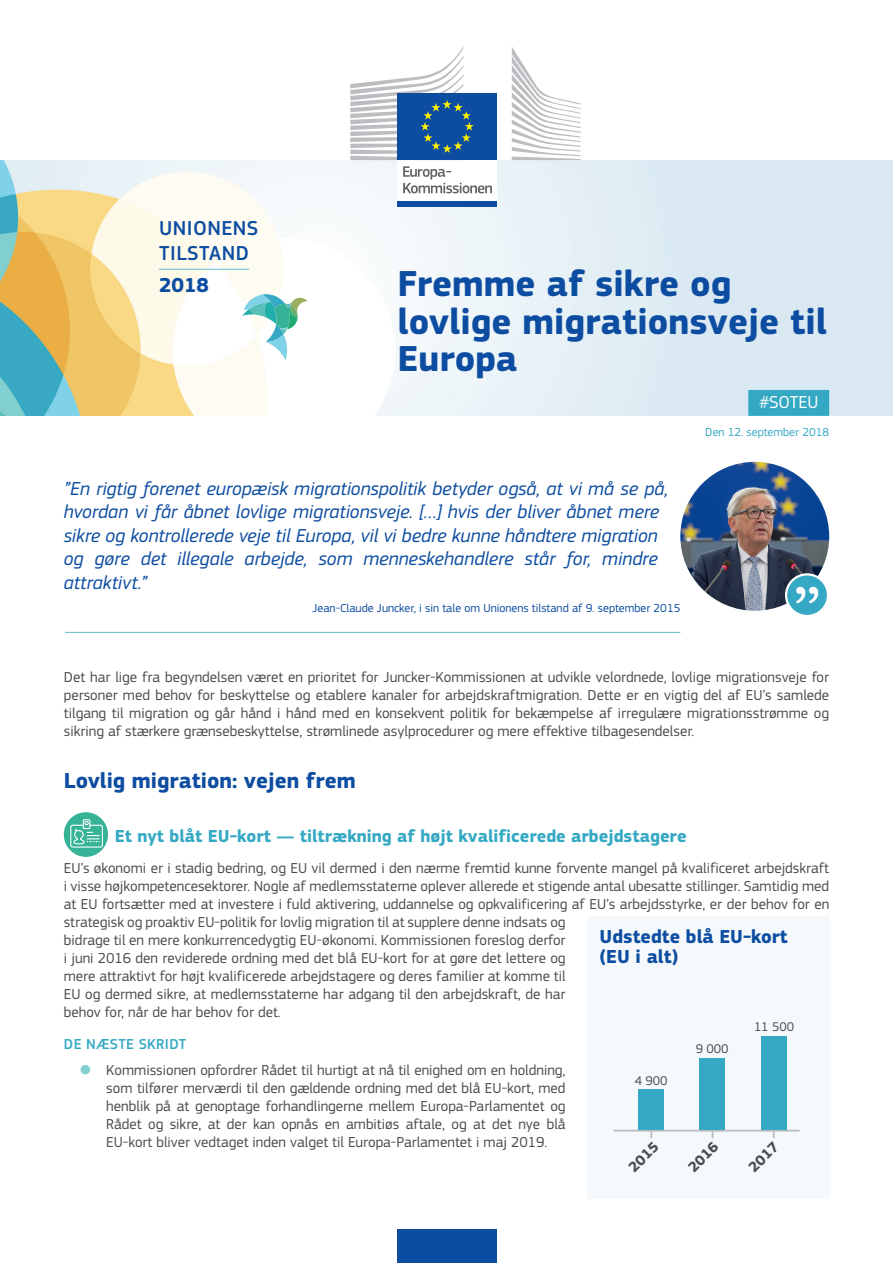
<style>
.page{position:relative;width:893px;height:1263px;background:#fff}
.page>*{position:absolute;margin:0;border:0;box-sizing:border-box;transform-origin:0 0}
.doc_title{font:700 37.5px/37.5px "EC Square Sans Pro";color:#0d4da1}
.title_1{font:700 22.5px "EC Square Sans Pro";color:#0d4da1}
.theme1{font:500 21px/25.2px "EC Square Sans Pro";letter-spacing:.02em;color:#0d4da1}
.theme2{font:700 21px "EC Square Sans Pro";color:#0d4da1}
.quote{font:italic 19.5px/23.4px "EC Square Sans Pro";letter-spacing:-.005em;color:#0d4da1}
.t1{font:700 19.5px/19.5px "EC Square Sans Pro";color:#0d4da1}
.title_2{font:700 18px "EC Square Sans Pro";color:#35a9c4}
.tweet{font:18px "EC Square Sans Pro";color:#fff}
.body{font:15px/18px "EC Square Sans Pro";color:#4b4c4d}
.body_break{font:15px/18px "EC Square Sans Pro";color:#4b4c4d;text-align:justify}
.title_3{font:500 15px "EC Square Sans Pro";letter-spacing:.02em;color:#35a9c4}
.fig_1_2{font:700 15px "EC Square Sans Pro";color:#4b4c4d}
.t2{font:13.2px "EC Square Sans Pro";color:#4b4c4d}
.quote_auth{font:12px "EC Square Sans Pro";color:#0d4da1}
.doc_date{font:12px "EC Square Sans Pro";color:#35a9c4}
.s1{color:#81cfcf}
</style>
<div class="page">
<img style="left:0;top:160px;width:893px;height:256px">
<img style="left:680px;top:462px;width:149px;height:149px;border-radius:74px">
<svg style="left:242px;top:294px;width:66px;height:66px"></svg>
<div style="left:786px;top:574px;width:42px;height:42px;background:#35a9c4;border-radius:50%"></div>
<div style="left:785px;top:573px;width:44px;height:44px;border:2px solid #fff;border-radius:50%"></div>
<svg style="left:796px;top:587px;width:22px;height:17px"></svg>
<div style="left:748px;top:390px;width:81px;height:26px;background:#35a9c4"></div>
<hr style="left:159px;top:269px;width:90px;height:1px;background:#61bbc8">
<hr style="left:65px;top:632px;width:615px;height:1px;background:#61bbc8">
<div style="left:64px;top:812px;width:44px;height:45px;background:#36b396;border-radius:50%"></div>
<svg style="left:70px;top:819px;width:33px;height:28px"></svg>
<div style="left:587px;top:917px;width:242px;height:282px;background:#f5f9fb"></div>
<hr style="left:614px;top:1130px;width:185px;height:1px;background:#bcbdc0">
<svg style="left:650px;top:1131px;width:2px;height:6px"></svg>
<svg style="left:773px;top:1131px;width:2px;height:6px"></svg>
<div style="left:761px;top:1036px;width:26px;height:94px;background:#35a9c4"></div>
<div style="left:699px;top:1058px;width:26px;height:72px;background:#35a9c4"></div>
<div style="left:638px;top:1089px;width:26px;height:41px;background:#35a9c4"></div>
<div style="left:397px;top:158px;width:100px;height:44px;background:#fff"></div>
<div style="left:397px;top:201px;width:100px;height:6px;background:#0d4da1"></div>
<svg style="left:512px;top:47px;width:69px;height:113px"></svg>
<div style="left:397px;top:94px;width:100px;height:66px;background:#0d4da1"></div>
<svg style="left:350px;top:47px;width:124px;height:113px"></svg>
<svg style="left:403px;top:166px;width:89px;height:27px"></svg>
<div style="left:397px;top:1229px;width:100px;height:34px;background:#0d4da1"></div>
<p class="theme1" style="left:159px;top:216px;width:101px">UNIONENS<br>TILSTAND</p>
<p class="theme2" style="left:159px;top:272px;width:52px">2018</p>
<p class="doc_title" style="left:398px;top:266px;width:431px">Fremme af sikre og lovlige migrationsveje til<br>Europa</p>
<p class="tweet" style="left:759px;top:392px;width:61px">#SOTEU</p>
<p class="doc_date" style="left:705px;top:425px;width:125px">Den 12. september 2018</p>
<p class="quote" style="left:64px;top:477px;width:606px">”En rigtig forenet europæisk migrationspolitik betyder også, at vi må se på, hvordan vi får åbnet lovlige migrationsveje. […] hvis der bliver åbnet mere sikre og kontrollerede veje til Europa, vil vi bedre kunne håndtere migration og gøre det illegale arbejde, som menneskehandlere står for, mindre attraktivt.”</p>
<p class="quote_auth" style="left:313px;top:600px;width:369px">Jean-Claude Juncker, i sin tale om Unionens tilstand af 9. september 2015</p>
<p class="body_break" style="left:64px;top:668px;width:767px">Det har lige fra begyndelsen været en prioritet for Juncker-Kommissionen at udvikle velordnede, lovlige migrationsveje for personer med behov for beskyttelse og etablere kanaler for arbejdskraftmigration. Dette er en vigtig del af EU’s samlede tilgang til migration og går hånd i hånd med en konsekvent politik for bekæmpelse af irregulære migrationsstrømme og sikring af stærkere grænsebeskyttelse, strømlinede asylprocedurer og mere effektive tilbagesendelser.</p>
<p class="title_1" style="left:64px;top:767px;width:293px">Lovlig migration: vejen frem</p>
<p class="title_2" style="left:115px;top:825px;width:573px">Et nyt blåt EU-kort — tiltrækning af højt kvalificerede arbejdstagere</p>
<p class="body" style="left:64px;top:859px;width:767px">EU’s økonomi er i stadig bedring, og EU vil dermed i den nærme fremtid kunne forvente mangel på kvalificeret arbejdskraft i visse højkompetencesektorer. Nogle af medlemsstaterne oplever allerede et stigende antal ubesatte stillinger. Samtidig med at EU fortsætter med at investere i fuld aktivering, uddannelse og opkvalificering af EU’s arbejdsstyrke, er der behov for en strategisk og proaktiv EU-politik for lovlig migration til at supplere denne indsats og<br>bidrage til en mere konkurrencedygtig EU-økonomi. Kommissionen foreslog derfor<br>i juni 2016 den reviderede ordning med det blå EU-kort for at gøre det lettere og<br>mere attraktivt for højt kvalificerede arbejdstagere og deres familier at komme til<br>EU og dermed sikre, at medlemsstaterne har adgang til den arbejdskraft, de har<br>behov for, når de har behov for det.</p>
<p class="title_3" style="left:64px;top:1035px;width:124px">DE NÆSTE SKRIDT</p>
<p class="body" style="left:106px;top:1061px;width:461px;text-align:justify;text-indent:-27px"><span class="s1">●</span> Kommissionen opfordrer Rådet til hurtigt at nå til enighed om en holdning, som tilfører merværdi til den gældende ordning med det blå EU-kort, med henblik på at genoptage forhandlingerne mellem Europa-Parlamentet og Rådet og sikre, at der kan opnås en ambitiøs aftale, og at det nye blå EU-kort bliver vedtaget inden valget til Europa-Parlamentet i maj 2019.</p>
<h3 class="t1" style="left:600px;top:927px;width:190px">Udstedte blå EU-kort (EU i alt)</h3>
<p class="t2" style="left:754px;top:1019px;width:42px">11 500</p>
<p class="t2" style="left:696px;top:1041px;width:34px">9 000</p>
<p class="t2" style="left:635px;top:1073px;width:34px">4 900</p>
<p class="fig_1_2" style="left:684px;top:1163px;width:37px;rotate:-45deg">2016</p>
<p class="fig_1_2" style="left:745px;top:1163px;width:37px;rotate:-45deg">2017</p>
<p class="fig_1_2" style="left:625px;top:1163px;width:37px;rotate:-45deg">2015</p>
</div>
